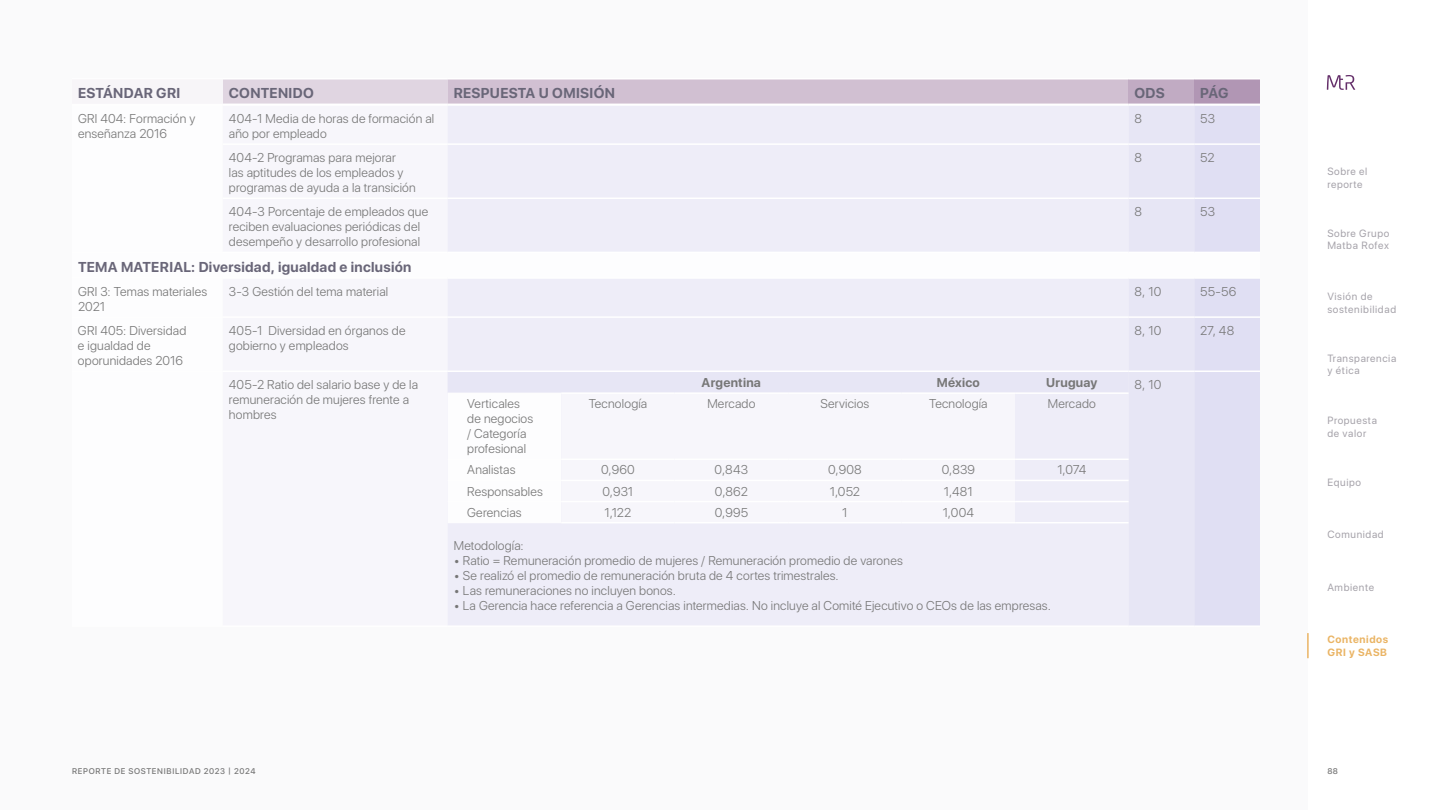
<style>
.page{position:relative;width:1440px;height:810px;background:#f8f8fa}
.page>*{position:absolute;margin:0;border:0;box-sizing:border-box;transform-origin:0 0}
.t1{font:700 14.25px "SF Pro Display";letter-spacing:.02em;color:#696678}
.t2{font:300 12.75px/15px "SF Pro Display";letter-spacing:.015em;color:#777}
.t3{font:700 12.75px "SF Pro Display";letter-spacing:.02em;color:#777}
.t4{font:10.5px/12.6px "SF Pro Display";letter-spacing:.06em;color:#a6a3aa}
.t5{font:700 10.5px/12.6px "SF Pro Display";letter-spacing:.06em;color:#eab464}
.t6{font:500 8.25px "SF Pro Display";letter-spacing:.08em;color:#777}
</style>
<div class="page">
<div style="left:223px;top:79px;width:225px;height:25px;background:#e0d5e1"></div>
<div style="left:448px;top:79px;width:681px;height:25px;background:#d1c0d2"></div>
<div style="left:1129px;top:79px;width:65px;height:25px;background:#c1abc3"></div>
<div style="left:1194px;top:79px;width:66px;height:25px;background:#b196b4"></div>
<hr style="left:223px;top:78px;width:225px;height:2px;background:#fff">
<hr style="left:448px;top:78px;width:681px;height:2px;background:#fff">
<hr style="left:1129px;top:78px;width:65px;height:2px;background:#fff">
<hr style="left:1194px;top:78px;width:66px;height:2px;background:#fff">
<hr style="left:72px;top:78px;width:151px;height:1px;background:#fff">
<hr style="left:72px;top:104px;width:151px;height:1px;background:#fff">
<hr style="left:72px;top:105px;width:151px;height:1px;background:#fff">
<hr style="left:72px;top:371px;width:151px;height:1px;background:#fff">
<hr style="left:223px;top:104px;width:225px;height:2px;background:#fff">
<hr style="left:448px;top:104px;width:681px;height:2px;background:#fff">
<hr style="left:1129px;top:104px;width:65px;height:2px;background:#fff">
<hr style="left:1194px;top:104px;width:66px;height:2px;background:#fff">
<hr style="left:223px;top:143px;width:225px;height:2px;background:#fff">
<hr style="left:223px;top:198px;width:225px;height:1px;background:#fff">
<hr style="left:223px;top:316px;width:225px;height:2px;background:#fff">
<hr style="left:223px;top:371px;width:225px;height:1px;background:#fff">
<hr style="left:223px;top:625px;width:225px;height:2px;background:#fff">
<hr style="left:448px;top:625px;width:681px;height:2px;background:#fff">
<hr style="left:1129px;top:625px;width:65px;height:2px;background:#fff">
<hr style="left:1194px;top:625px;width:66px;height:2px;background:#fff">
<hr style="left:72px;top:252px;width:151px;height:1px;background:#fff">
<hr style="left:72px;top:278px;width:151px;height:1px;background:#fff">
<hr style="left:223px;top:252px;width:225px;height:1px;background:#fff">
<hr style="left:223px;top:277px;width:225px;height:2px;background:#fff">
<hr style="left:72px;top:317px;width:151px;height:1px;background:#fff">
<hr style="left:72px;top:626px;width:151px;height:1px;background:#fff">
<svg style="left:448px;top:105px;width:812px;height:521px"></svg>
<hr style="left:448px;top:459px;width:113px;height:1px;background:#fff">
<hr style="left:448px;top:480px;width:113px;height:1px;background:#fff">
<hr style="left:448px;top:501px;width:113px;height:1px;background:#fff">
<hr style="left:561px;top:459px;width:114px;height:1px;background:#fff">
<hr style="left:675px;top:459px;width:113px;height:1px;background:#fff">
<hr style="left:788px;top:459px;width:114px;height:1px;background:#fff">
<hr style="left:902px;top:459px;width:113px;height:1px;background:#fff">
<hr style="left:1015px;top:459px;width:114px;height:1px;background:#fff">
<hr style="left:561px;top:480px;width:114px;height:1px;background:#fff">
<hr style="left:675px;top:480px;width:113px;height:1px;background:#fff">
<hr style="left:788px;top:480px;width:114px;height:1px;background:#fff">
<hr style="left:902px;top:480px;width:113px;height:1px;background:#fff">
<hr style="left:1015px;top:480px;width:114px;height:1px;background:#fff">
<hr style="left:561px;top:501px;width:114px;height:1px;background:#fff">
<hr style="left:675px;top:501px;width:113px;height:1px;background:#fff">
<hr style="left:788px;top:501px;width:114px;height:1px;background:#fff">
<hr style="left:902px;top:501px;width:113px;height:1px;background:#fff">
<hr style="left:1015px;top:501px;width:114px;height:1px;background:#fff">
<hr style="left:448px;top:522px;width:113px;height:1px;background:#fff">
<hr style="left:561px;top:522px;width:114px;height:1px;background:#fff">
<hr style="left:675px;top:522px;width:113px;height:1px;background:#fff">
<hr style="left:788px;top:522px;width:114px;height:1px;background:#fff">
<hr style="left:902px;top:522px;width:113px;height:1px;background:#fff">
<hr style="left:1015px;top:522px;width:114px;height:1px;background:#fff">
<hr style="left:561px;top:392px;width:114px;height:2px;background:#fff">
<hr style="left:675px;top:392px;width:113px;height:2px;background:#fff">
<hr style="left:788px;top:392px;width:114px;height:2px;background:#fff">
<hr style="left:902px;top:392px;width:113px;height:2px;background:#fff">
<hr style="left:1015px;top:392px;width:114px;height:2px;background:#fff">
<hr style="left:448px;top:393px;width:113px;height:1px;background:#fff">
<div style="left:1308px;top:0;width:132px;height:810px;background:#fff"></div>
<hr style="left:1307px;top:633px;width:2px;height:25px;background:#eab464">
<svg style="left:1327px;top:75px;width:28px;height:15px"></svg>
<p class="t1" style="left:78px;top:85px;width:104px">ESTÁNDAR GRI</p>
<p class="t1" style="left:229px;top:85px;width:86px">CONTENIDO</p>
<p class="t1" style="left:454px;top:85px;width:163px">RESPUESTA U OMISIÓN</p>
<p class="t1" style="left:1135px;top:85px;width:32px">ODS</p>
<p class="t1" style="left:1200px;top:85px;width:30px">PÁG</p>
<p class="t2" style="left:78px;top:111px;width:119px">GRI 404: Formación y enseñanza 2016</p>
<p class="t2" style="left:229px;top:111px;width:207px">404-1 Media de horas de formación al año por empleado</p>
<p class="t2" style="left:1135px;top:111px;width:9px">8</p>
<p class="t2" style="left:1200px;top:111px;width:16px">53</p>
<p class="t2" style="left:229px;top:151px;width:188px">404-2 Programas para mejorar<br>las aptitudes de los empleados y programas de ayuda a la transición</p>
<p class="t2" style="left:1135px;top:151px;width:9px">8</p>
<p class="t2" style="left:1200px;top:151px;width:16px">52</p>
<p class="t2" style="left:229px;top:205px;width:201px">404-3 Porcentaje de empleados que reciben evaluaciones periódicas del desempeño y desarrollo profesional</p>
<p class="t2" style="left:1135px;top:205px;width:9px">8</p>
<p class="t2" style="left:1200px;top:205px;width:16px">53</p>
<p class="t1" style="left:78px;top:259px;width:335px">TEMA MATERIAL: Diversidad, igualdad e inclusión</p>
<p class="t2" style="left:78px;top:284px;width:131px">GRI 3: Temas materiales<br>2021</p>
<p class="t2" style="left:229px;top:284px;width:161px">3-3 Gestión del tema material</p>
<p class="t2" style="left:1135px;top:284px;width:28px">8, 10</p>
<p class="t2" style="left:1200px;top:284px;width:37px">55-56</p>
<p class="t2" style="left:78px;top:324px;width:110px">GRI 405: Diversidad e igualdad de oporunidades 2016</p>
<p class="t2" style="left:229px;top:324px;width:178px">405-1 Diversidad en órganos de gobierno y empleados</p>
<p class="t2" style="left:1135px;top:324px;width:28px">8, 10</p>
<p class="t2" style="left:1200px;top:324px;width:36px">27, 48</p>
<p class="t2" style="left:229px;top:378px;width:191px">405-2 Ratio del salario base y de la remuneración de mujeres frente a hombres</p>
<p class="t3" style="left:702px;top:375px;width:61px">Argentina</p>
<p class="t3" style="left:937px;top:375px;width:45px">México</p>
<p class="t3" style="left:1046px;top:375px;width:53px">Uruguay</p>
<p class="t2" style="left:1135px;top:378px;width:28px">8, 10</p>
<p class="t2" style="left:467px;top:397px;width:67px">Verticales de negocios / Categoría profesional</p>
<p class="t2" style="left:589px;top:397px;width:60px">Tecnología</p>
<p class="t2" style="left:707px;top:397px;width:50px">Mercado</p>
<p class="t2" style="left:820px;top:397px;width:50px">Servicios</p>
<p class="t2" style="left:929px;top:397px;width:60px">Tecnología</p>
<p class="t2" style="left:1048px;top:397px;width:50px">Mercado</p>
<p class="t2" style="left:467px;top:463px;width:50px">Analistas</p>
<p class="t2" style="left:601px;top:463px;width:35px">0,960</p>
<p class="t2" style="left:715px;top:463px;width:35px">0,843</p>
<p class="t2" style="left:828px;top:463px;width:35px">0,908</p>
<p class="t2" style="left:942px;top:463px;width:35px">0,839</p>
<p class="t2" style="left:1057px;top:463px;width:30px">1,074</p>
<p class="t2" style="left:467px;top:484px;width:77px">Responsables</p>
<p class="t2" style="left:603px;top:484px;width:32px">0,931</p>
<p class="t2" style="left:715px;top:484px;width:35px">0,862</p>
<p class="t2" style="left:830px;top:484px;width:32px">1,052</p>
<p class="t2" style="left:944px;top:484px;width:31px">1,481</p>
<p class="t2" style="left:467px;top:505px;width:56px">Gerencias</p>
<p class="t2" style="left:605px;top:505px;width:28px">1,122</p>
<p class="t2" style="left:715px;top:505px;width:35px">0,995</p>
<p class="t2" style="left:842px;top:505px;width:7px">1</p>
<p class="t2" style="left:943px;top:505px;width:33px">1,004</p>
<p class="t2" style="left:454px;top:539px;width:72px">Metodología:</p>
<p class="t2" style="left:454px;top:554px;width:451px">• Ratio = Remuneración promedio de mujeres / Remuneración promedio de varones</p>
<p class="t2" style="left:454px;top:569px;width:387px">• Se realizó el promedio de remuneración bruta de 4 cortes trimestrales.</p>
<p class="t2" style="left:454px;top:584px;width:224px">• Las remuneraciones no incluyen bonos.</p>
<p class="t2" style="left:454px;top:599px;width:599px">• La Gerencia hace referencia a Gerencias intermedias. No incluye al Comité Ejecutivo o CEOs de las empresas.</p>
<p class="t6" style="left:72px;top:765px;width:185px">REPORTE DE SOSTENIBILIDAD 2023 | 2024</p>
<p class="t4" style="left:1327px;top:165px;width:42px">Sobre el reporte</p>
<p class="t4" style="left:1327px;top:227px;width:63px">Sobre Grupo<br>Matba Rofex</p>
<p class="t4" style="left:1327px;top:290px;width:70px">Visión de sostenibilidad</p>
<p class="t4" style="left:1327px;top:352px;width:70px">Transparencia y ética</p>
<p class="t4" style="left:1327px;top:414px;width:51px">Propuesta de valor</p>
<p class="t4" style="left:1327px;top:476px;width:35px">Equipo</p>
<p class="t4" style="left:1327px;top:528px;width:58px">Comunidad</p>
<p class="t4" style="left:1327px;top:581px;width:48px">Ambiente</p>
<p class="t5" style="left:1327px;top:633px;width:62px">Contenidos<br>GRI y SASB</p>
<p class="t6" style="left:1327px;top:765px;width:12px">88</p>
</div>
